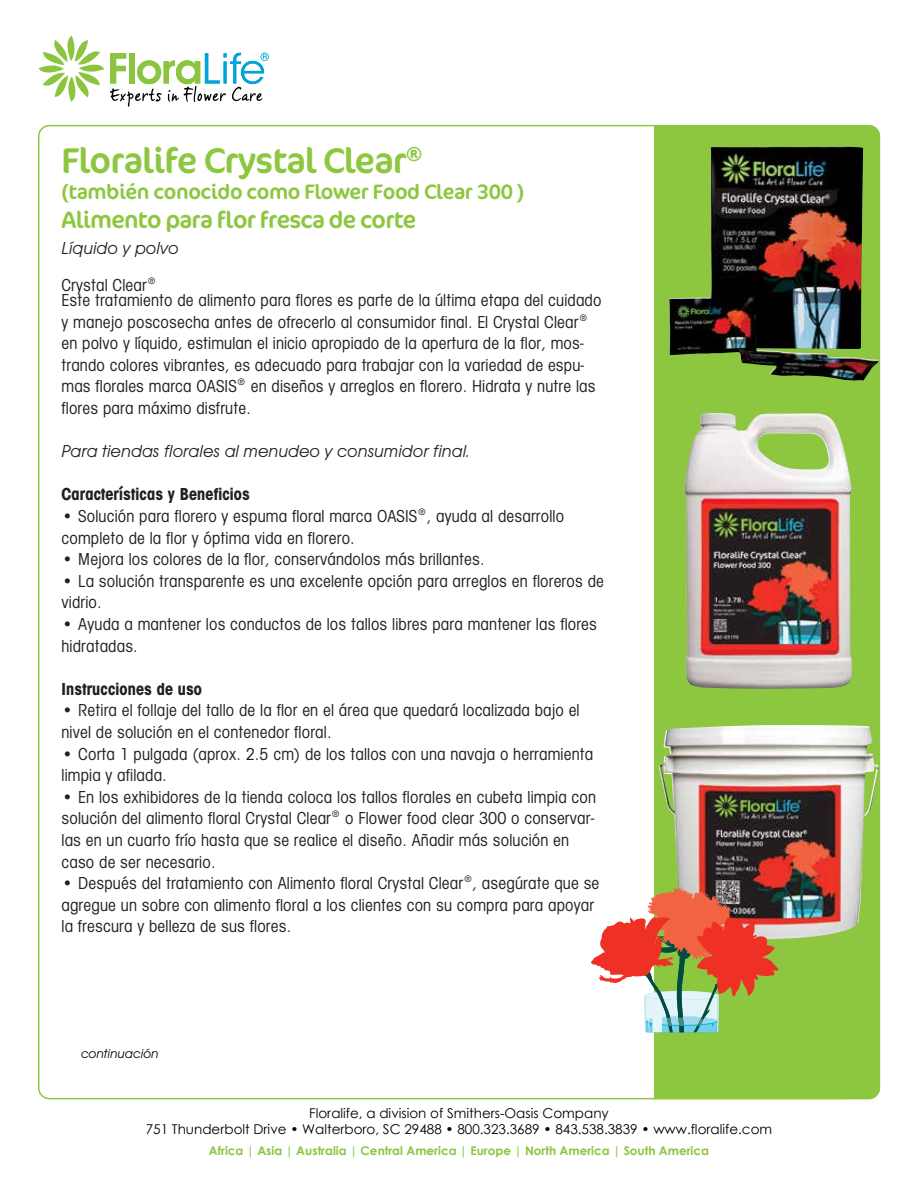
<style>
.page{position:relative;width:918px;height:1188px;background:#fff}
.page>*{position:absolute;margin:0;border:0;box-sizing:border-box;transform-origin:0 0}
.t1{font:36px "Cocon OT";letter-spacing:-.02em;color:#8dc63f}
.t2{font:24px "Cocon OT";letter-spacing:-.03em;color:#8dc63f}
.t3{font:21px "Cocon OT";letter-spacing:-.02em;color:#8dc63f}
.t4{font:18px/21.6px "Avant Gard Goth EF Book Con";letter-spacing:.01em;color:#231f20}
.t5{font:italic 18px "Avant Gard Goth EF";color:#231f20}
.t6{font:18px "Avant Gard Goth EF Bold Con";letter-spacing:.01em;color:#231f20}
.t7{font:13.5px/16.2px "Century Gothic";color:#000;text-align:center}
.t8{font:italic 13.5px "Avant Gard Goth EF";color:#000}
.t9{font:700 12px "Century Gothic";color:#8cc53f}
</style>
<div class="page">
<div style="left:654px;top:125px;width:226px;height:974px;background:#8dc63f"></div>
<img style="left:669px;top:147px;width:212px;height:234px">
<img style="left:684px;top:413px;width:168px;height:276px">
<img style="left:658px;top:725px;width:219px;height:214px">
<svg style="left:591px;top:886px;width:189px;height:146px"></svg>
<svg style="left:39px;top:36px;width:65px;height:66px"></svg>
<svg style="left:110px;top:53px;width:159px;height:54px"></svg>
<h1 class="t1" style="left:62px;top:140px;width:363px">Floralife Crystal Clear<sup>®</sup></h1>
<p class="t3" style="left:62px;top:179px;width:464px">(también conocido como Flower Food Clear 300 )</p>
<h2 class="t2" style="left:62px;top:205px;width:356px">Alimento para flor fresca de corte</h2>
<p class="t5" style="left:62px;top:238px;width:119px">Líquido y polvo</p>
<p class="t4" style="left:62px;top:278px;width:542px;line-height:15px">Crystal Clear®<br>Este tratamiento de alimento para flores es parte de la última etapa del cuidado</p>
<p class="t4" style="left:62px;top:311px;width:536px">y manejo poscosecha antes de ofrecerlo al consumidor final. El Crystal Clear® en polvo y líquido, estimulan el inicio apropiado de la apertura de la flor, mos&shy;trando colores vibrantes, es adecuado para trabajar con la variedad de espu&shy;mas florales marca OASIS® en diseños y arreglos en florero. Hidrata y nutre las flores para máximo disfrute.</p>
<p class="t5" style="left:62px;top:441px;width:410px">Para tiendas florales al menudeo y consumidor final.</p>
<p class="t6" style="left:62px;top:484px;width:190px">Características y Beneficios</p>
<p class="t4" style="left:62px;top:505px;width:504px">• Solución para florero y espuma floral marca OASIS®, ayuda al desarrollo completo de la flor y óptima vida en florero.</p>
<p class="t4" style="left:62px;top:549px;width:425px">• Mejora los colores de la flor, conservándolos más brillantes.</p>
<p class="t4" style="left:62px;top:570px;width:544px">• La solución transparente es una excelente opción para arreglos en floreros de vidrio.</p>
<p class="t4" style="left:62px;top:613px;width:537px">• Ayuda a mantener los conductos de los tallos libres para mantener las flores hidratadas.</p>
<p class="t6" style="left:62px;top:678px;width:142px">Instrucciones de uso</p>
<p class="t4" style="left:62px;top:700px;width:520px">• Retira el follaje del tallo de la flor en el área que quedará localizada bajo el nivel de solución en el contenedor floral.</p>
<p class="t4" style="left:62px;top:743px;width:533px">• Corta 1 pulgada (aprox. 2.5 cm) de los tallos con una navaja o herramienta limpia y afilada.</p>
<p class="t4" style="left:62px;top:786px;width:536px">• En los exhibidores de la tienda coloca los tallos florales en cubeta limpia con solución del alimento floral Crystal Clear® o Flower food clear 300 o conservar&shy;las en un cuarto frío hasta que se realice el diseño. Añadir más solución en caso de ser necesario.</p>
<p class="t4" style="left:62px;top:873px;width:539px">• Después del tratamiento con Alimento floral Crystal Clear®, asegúrate que se agregue un sobre con alimento floral a los clientes con su compra para apoyar la frescura y belleza de sus flores.</p>
<p class="t8" style="left:81px;top:1046px;width:79px">continuación</p>
<p class="t7" style="left:146px;top:1105px;width:628px">Floralife, a division of Smithers-Oasis Company<br>751 Thunderbolt Drive • Walterboro, SC 29488 • 800.323.3689 • 843.538.3839 • www.floralife.com</p>
<p class="t9" style="left:209px;top:1142px;width:502px">Africa | Asia | Australia | Central America | Europe | North America | South America</p>
</div>
